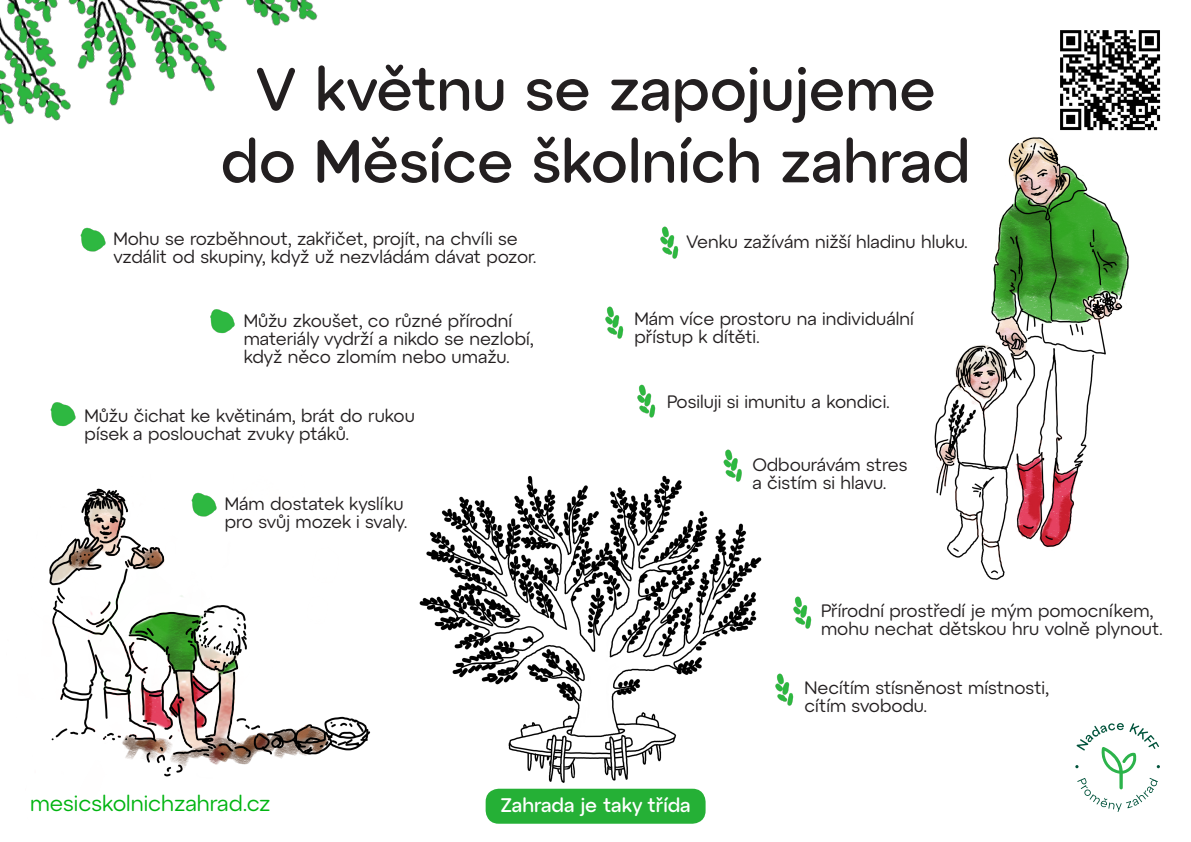
<style>
.page{position:relative;width:1191px;height:842px;background:#fff}
.page>*{position:absolute;margin:0;border:0;box-sizing:border-box;transform-origin:0 0}
.t1{font:500 60px "Atyp Kido";color:#231f20}
.t2{font:22px "Atyp Kido";color:#00b411}
.t3{font:500 19.7px "Atyp Kido";color:#fff}
.t4{font:18px/18px "Atyp Kido";color:#231f20}
</style>
<div class="page">
<img style="left:80px;top:227px;width:26px;height:25px">
<img style="left:50px;top:402px;width:26px;height:25px">
<img style="left:1060px;top:30px;width:101px;height:101px">
<img style="left:419px;top:475px;width:343px;height:349px">
<div style="left:485px;top:789px;width:220px;height:35px;background:#25b036;border-radius:13px"></div>
<img style="left:0;top:0;width:318px;height:125px">
<svg style="left:1075px;top:723px;width:85px;height:89px"></svg>
<img style="left:660px;top:226px;width:19px;height:33px">
<img style="left:605px;top:306px;width:19px;height:33px">
<img style="left:637px;top:384px;width:19px;height:34px">
<img style="left:714px;top:449px;width:43px;height:40px">
<img style="left:793px;top:596px;width:19px;height:33px">
<img style="left:775px;top:673px;width:19px;height:33px">
<img style="left:934px;top:59px;width:208px;height:521px">
<img style="left:49px;top:488px;width:322px;height:289px">
<img style="left:210px;top:309px;width:25px;height:25px">
<img style="left:171px;top:488px;width:49px;height:55px">
<p class="t1" style="left:255px;top:43px;width:682px">V květnu se zapojujeme</p>
<p class="t1" style="left:220px;top:115px;width:751px">do Měsíce školních zahrad</p>
<p class="t4" style="left:113px;top:229px;width:425px">Mohu se rozběhnout, zakřičet, projít, na chvíli se vzdálit od skupiny, když už nezvládám dávat pozor.</p>
<p class="t4" style="left:244px;top:311px;width:291px">Můžu zkoušet, co různé přírodní materiály vydrží a nikdo se nezlobí, když něco zlomím nebo umažu.</p>
<p class="t4" style="left:85px;top:405px;width:332px">Můžu čichat ke květinám, brát do rukou</p>
<p class="t4" style="left:85px;top:423px;width:266px">písek a poslouchat zvuky ptáků.</p>
<p class="t4" style="left:225px;top:494px;width:180px">Mám dostatek kyslíku</p>
<p class="t4" style="left:225px;top:512px;width:184px">pro svůj mozek i svaly.</p>
<p class="t4" style="left:686px;top:232px;width:283px">Venku zažívám nižší hladinu hluku.</p>
<p class="t4" style="left:634px;top:309px;width:281px">Mám více prostoru na individuální</p>
<p class="t4" style="left:634px;top:327px;width:127px">přístup k dítěti.</p>
<p class="t4" style="left:667px;top:392px;width:224px">Posiluji si imunitu a kondici.</p>
<p class="t4" style="left:752px;top:455px;width:156px">Odbourávám stres</p>
<p class="t4" style="left:752px;top:473px;width:135px">a čistím si hlavu.</p>
<p class="t4" style="left:821px;top:601px;width:334px">Přírodní prostředí je mým pomocníkem,</p>
<p class="t4" style="left:821px;top:619px;width:343px">mohu nechat dětskou hru volně plynout.</p>
<p class="t4" style="left:804px;top:677px;width:246px">Necítím stísněnost místnosti,</p>
<p class="t4" style="left:804px;top:695px;width:124px">cítím svobodu.</p>
<p class="t2" style="left:30px;top:786px;width:242px">mesicskolnichzahrad.cz</p>
<p class="t3" style="left:500px;top:790px;width:192px">Zahrada je taky třída</p>
</div>
